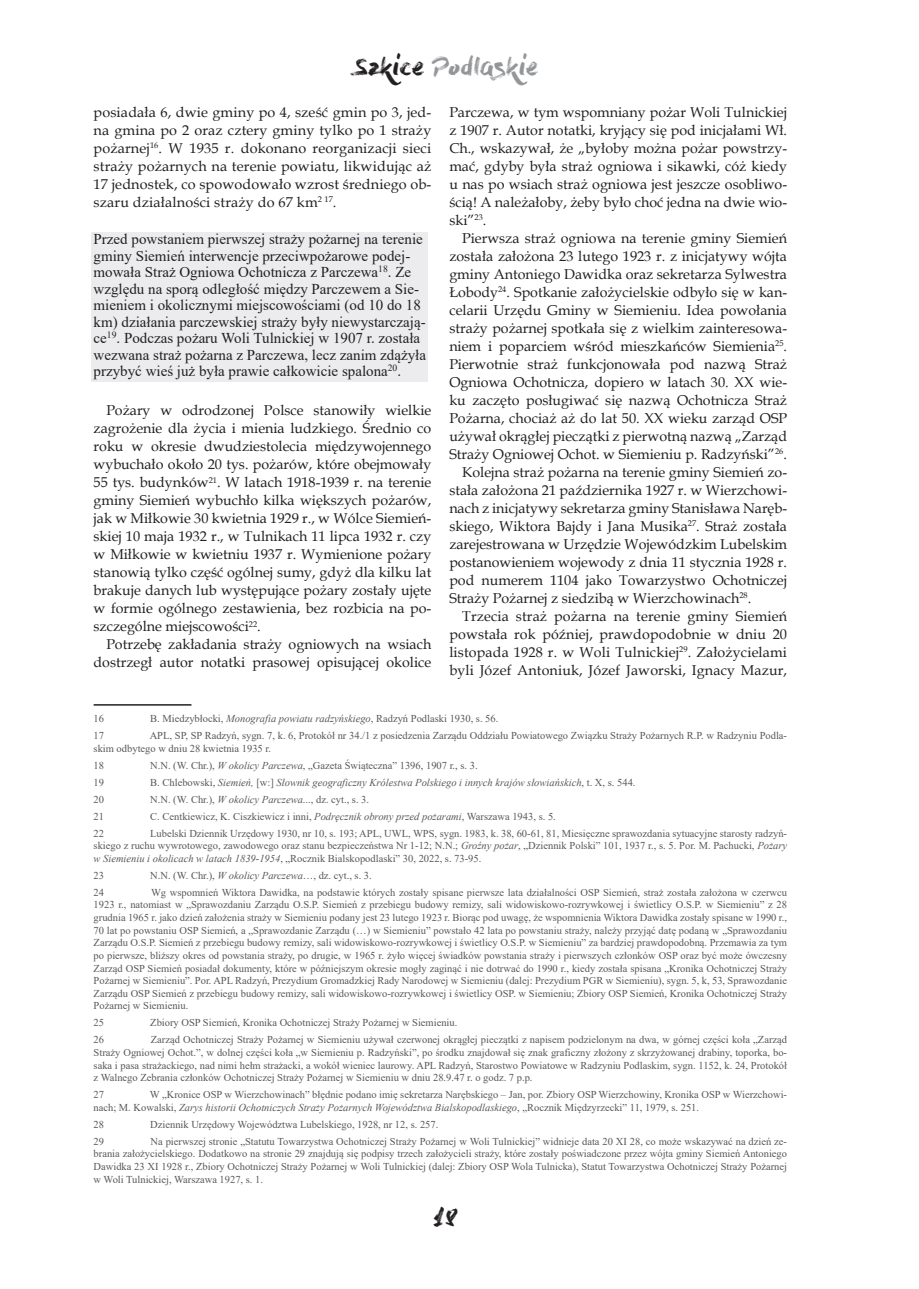
<style>
.page{position:relative;width:919px;height:1289px;background:#fff}
.page>*{position:absolute;margin:0;border:0;box-sizing:border-box;transform-origin:0 0}
.t1{font:25.5px "Dry Brush";letter-spacing:-.015em;color:#939598}
.t2{font:22.5px "Dry Brush";color:#231f20}
.podkreślenie_SZKICE{font:15px/16.5px "Times New Roman";color:#231f20}
.Normalny{font:14.25px/18px "Book Antiqua";color:#231f20;text-align:justify}
.Przypis_dolny{font:10.5px/12.6px "Times New Roman";color:#57585a;text-align:justify}
.Przypis_dolny-2{font:italic 10.5px "Times New Roman";color:#57585a}
.s1{color:#231f20}
.s2{font-style:italic}
.s3{font-style:normal}
</style>
<div class="page">
<div style="left:91px;top:232px;width:337px;height:150px;background:#ececee"></div>
<hr style="left:94px;top:704px;width:97px;height:1px;background:#231f20">
<h1 class="t1" style="left:355px;top:51px;width:185px"><span class="s1">Szkice</span> Podlaskie</h1>
<p class="Normalny" style="left:94px;top:102px;width:339px">posiadała 6, dwie gminy po 4, sześć gmin po 3, jed&shy;na gmina po 2 oraz cztery gminy tylko po 1 straży pożarnej<sup>16</sup>. W 1935 r. dokonano reorganizacji sieci straży pożarnych na terenie powiatu, likwidując aż 17 jednostek, co spowodowało wzrost średniego ob&shy;szaru działalności straży do 67 km<sup>2</sup> <sup>17</sup>.</p>
<p class="podkreślenie_SZKICE" style="left:94px;top:230px;width:334px">Przed powstaniem pierwszej straży pożarnej na terenie gminy Siemień interwencje przeciwpożarowe podej&shy;mowała Straż Ogniowa Ochotnicza z Parczewa<sup>18</sup>. Ze względu na sporą odległość między Parczewem a Sie&shy;mieniem i okolicznymi miejscowościami (od 10 do 18 km) działania parczewskiej straży były niewystarczają&shy;ce<sup>19</sup>. Podczas pożaru Woli Tulnickiej w 1907 r. została wezwana straż pożarna z Parczewa, lecz zanim zdążyła przybyć wieś już była prawie całkowicie spalona<sup>20</sup>.</p>
<p class="Normalny" style="left:94px;top:401px;width:339px;text-indent:13px">Pożary w odrodzonej Polsce stanowiły wielkie zagrożenie dla życia i mienia ludzkiego. Średnio co roku w okresie dwudziestolecia międzywojennego wybuchało około 20 tys. pożarów, które obejmowały 55 tys. budynków<sup>21</sup>. W latach 1918-1939 r. na terenie gminy Siemień wybuchło kilka większych pożarów, jak w Miłkowie 30 kwietnia 1929 r., w Wólce Siemień&shy;skiej 10 maja 1932 r., w Tulnikach 11 lipca 1932 r. czy w Miłkowie w kwietniu 1937 r. Wymienione pożary stanowią tylko część ogólnej sumy, gdyż dla kilku lat brakuje danych lub występujące pożary zostały ujęte w formie ogólnego zestawienia, bez rozbicia na po&shy;szczególne miejscowości<sup>22</sup>.</p>
<p class="Normalny" style="left:94px;top:635px;width:339px;text-align:right">Potrzebę zakładania straży ogniowych na wsiach dostrzegł autor notatki prasowej opisującej okolice</p>
<p class="Normalny" style="left:449px;top:102px;width:339px">Parczewa, w tym wspomniany pożar Woli Tulnickiej z 1907 r. Autor notatki, kryjący się pod inicjałami Wł.<br>Ch., wskazywał, że „byłoby można pożar powstrzy&shy;mać, gdyby była straż ogniowa i sikawki, cóż kiedy u nas po wsiach straż ogniowa jest jeszcze osobliwo&shy;ścią! A należałoby, żeby było choć jedna na dwie wio&shy;ski”<sup>23</sup>.</p>
<p class="Normalny" style="left:449px;top:228px;width:339px;text-indent:13px">Pierwsza straż ogniowa na terenie gminy Siemień została założona 23 lutego 1923 r. z inicjatywy wójta gminy Antoniego Dawidka oraz sekretarza Sylwestra Łobody<sup>24</sup>. Spotkanie założycielskie odbyło się w kan&shy;celarii Urzędu Gminy w Siemieniu. Idea powołania straży pożarnej spotkała się z wielkim zainteresowa&shy;niem i poparciem wśród mieszkańców Siemienia<sup>25</sup>.<br>Pierwotnie straż funkcjonowała pod nazwą Straż Ogniowa Ochotnicza, dopiero w latach 30. XX wie&shy;ku zaczęto posługiwać się nazwą Ochotnicza Straż Pożarna, chociaż aż do lat 50. XX wieku zarząd OSP używał okrągłej pieczątki z pierwotną nazwą „Zarząd Straży Ogniowej Ochot. w Siemieniu p. Radzyński”<sup>26</sup>.</p>
<p class="Normalny" style="left:449px;top:462px;width:339px;text-indent:13px">Kolejna straż pożarna na terenie gminy Siemień zo&shy;stała założona 21 października 1927 r. w Wierzchowi&shy;nach z inicjatywy sekretarza gminy Stanisława Naręb&shy;skiego, Wiktora Bajdy i Jana Musika<sup>27</sup>. Straż została zarejestrowana w Urzędzie Wojewódzkim Lubelskim postanowieniem wojewody z dnia 11 stycznia 1928 r. pod numerem 1104 jako Towarzystwo Ochotniczej Straży Pożarnej z siedzibą w Wierzchowinach<sup>28</sup>.</p>
<p class="Normalny" style="left:449px;top:606px;width:339px;text-indent:13px">Trzecia straż pożarna na terenie gminy Siemień powstała rok później, prawdopodobnie w dniu 20 listopada 1928 r. w Woli Tulnickiej<sup>29</sup>. Założycielami byli Józef Antoniuk, Józef Jaworski, Ignacy Mazur,</p>
<p class="Przypis_dolny" style="left:94px;top:711px;width:12px">16</p>
<p class="Przypis_dolny" style="left:150px;top:711px;width:349px">B. Miedzybłocki, <span class="s2">Monografia powiatu radzyńskiego</span>, Radzyń Podlaski 1930, s. 56.</p>
<p class="Przypis_dolny" style="left:94px;top:728px;width:12px">17</p>
<p class="Przypis_dolny" style="left:94px;top:728px;width:695px;text-indent:56px">APL, SP, SP Radzyń, sygn. 7, k. 6, Protokół nr 34./1 z posiedzenia Zarządu Oddziału Powiatowego Związku Straży Pożarnych R.P. w Radzyniu Podla&shy;skim odbytego w dniu 28 kwietnia 1935 r.</p>
<p class="Przypis_dolny" style="left:94px;top:758px;width:12px">18</p>
<p class="Przypis_dolny" style="left:150px;top:758px;width:329px">N.N. (W. Chr.), <span class="s2">W okolicy Parczewa</span>, „Gazeta Świąteczna” 1396, 1907 r., s. 3.</p>
<p class="Przypis_dolny" style="left:94px;top:775px;width:12px">19</p>
<p class="Przypis_dolny-2" style="left:150px;top:774px;width:486px"><span class="s3">B. Chlebowski,</span> Siemień, <span class="s3">[w:]</span> Słownik geograficzny Królestwa Polskiego i innych krajów słowiańskich<span class="s3">, t. X, s. 544.</span></p>
<p class="Przypis_dolny" style="left:94px;top:792px;width:12px">20</p>
<p class="Przypis_dolny" style="left:150px;top:792px;width:220px">N.N. (W. Chr.), <span class="s2">W okolicy Parczewa</span>..., dz. cyt., s. 3.</p>
<p class="Przypis_dolny" style="left:94px;top:809px;width:12px">21</p>
<p class="Przypis_dolny" style="left:150px;top:809px;width:407px">C. Centkiewicz, K. Ciszkiewicz i inni, <span class="s2">Podręcznik obrony przed pożarami</span>, Warszawa 1943, s. 5.</p>
<p class="Przypis_dolny" style="left:94px;top:826px;width:12px">22</p>
<p class="Przypis_dolny" style="left:94px;top:826px;width:695px;text-indent:56px">Lubelski Dziennik Urzędowy 1930, nr 10, s. 193; APL, UWL, WPS, sygn. 1983, k. 38, 60-61, 81, Miesięczne sprawozdania sytuacyjne starosty radzyń&shy;skiego z ruchu wywrotowego, zawodowego oraz stanu bezpieczeństwa Nr 1-12; N.N.; <span class="s2">Groźny pożar</span>, „Dziennik Polski” 101, 1937 r., s. 5. Por. M. Pachucki, <span class="s2">Pożary w Siemieniu i okolicach w latach 1839-1954</span>, „Rocznik Bialskopodlaski” 30, 2022, s. 73-95.</p>
<p class="Przypis_dolny" style="left:94px;top:868px;width:12px">23</p>
<p class="Przypis_dolny" style="left:150px;top:868px;width:223px">N.N. (W. Chr.), <span class="s2">W okolicy Parczewa</span>…, dz. cyt., s. 3.</p>
<p class="Przypis_dolny" style="left:94px;top:885px;width:12px">24</p>
<p class="Przypis_dolny" style="left:94px;top:885px;width:695px;text-indent:57px">Wg wspomnień Wiktora Dawidka, na podstawie których zostały spisane pierwsze lata działalności OSP Siemień, straż została założona w czerwcu 1923 r., natomiast w „Sprawozdaniu Zarządu O.S.P. Siemień z przebiegu budowy remizy, sali widowiskowo-rozrywkowej i świetlicy O.S.P. w Siemieniu” z 28 grudnia 1965 r. jako dzień założenia straży w Siemieniu podany jest 23 lutego 1923 r. Biorąc pod uwagę, że wspomnienia Wiktora Dawidka zostały spisane w 1990 r., 70 lat po powstaniu OSP Siemień, a „Sprawozdanie Zarządu (…) w Siemieniu” powstało 42 lata po powstaniu straży, należy przyjąć datę podaną w „Sprawozdaniu Zarządu O.S.P. Siemień z przebiegu budowy remizy, sali widowiskowo-rozrywkowej i świetlicy O.S.P. w Siemieniu” za bardziej prawdopodobną. Przemawia za tym po pierwsze, bliższy okres od powstania straży, po drugie, w 1965 r. żyło więcej świadków powstania straży i pierwszych członków OSP oraz być może ówczesny Zarząd OSP Siemień posiadał dokumenty, które w późniejszym okresie mogły zaginąć i nie dotrwać do 1990 r., kiedy została spisana „Kronika Ochotniczej Straży Pożarnej w Siemieniu”. Por. APL Radzyń, Prezydium Gromadzkiej Rady Narodowej w Siemieniu (dalej: Prezydium PGR w Siemieniu), sygn. 5, k, 53, Sprawozdanie Zarządu OSP Siemień z przebiegu budowy remizy, sali widowiskowo-rozrywkowej i świetlicy OSP. w Siemieniu; Zbiory OSP Siemień, Kronika Ochotniczej Straży Pożarnej w Siemieniu.</p>
<p class="Przypis_dolny" style="left:94px;top:1016px;width:12px">25</p>
<p class="Przypis_dolny" style="left:150px;top:1016px;width:308px">Zbiory OSP Siemień, Kronika Ochotniczej Straży Pożarnej w Siemieniu.</p>
<p class="Przypis_dolny" style="left:94px;top:1033px;width:12px">26</p>
<p class="Przypis_dolny" style="left:94px;top:1033px;width:695px;text-indent:57px">Zarząd Ochotniczej Straży Pożarnej w Siemieniu używał czerwonej okrągłej pieczątki z napisem podzielonym na dwa, w górnej części koła „Zarząd Straży Ogniowej Ochot.”, w dolnej części koła „w Siemieniu p. Radzyński”, po środku znajdował się znak graficzny złożony z skrzyżowanej drabiny, toporka, bo&shy;saka i pasa strażackiego, nad nimi hełm strażacki, a wokół wieniec laurowy. APL Radzyń, Starostwo Powiatowe w Radzyniu Podlaskim, sygn. 1152, k. 24, Protokół z Walnego Zebrania członków Ochotniczej Straży Pożarnej w Siemieniu w dniu 28.9.47 r. o godz. 7 p.p.</p>
<p class="Przypis_dolny" style="left:94px;top:1087px;width:12px">27</p>
<p class="Przypis_dolny" style="left:94px;top:1087px;width:695px;text-indent:56px">W „Kronice OSP w Wierzchowinach” błędnie podano imię sekretarza Narębskiego – Jan, por. Zbiory OSP Wierzchowiny, Kronika OSP w Wierzchowi&shy;nach; M. Kowalski, <span class="s2">Zarys historii Ochotniczych Straży Pożarnych Województwa Bialskopodlaskiego</span>, „Rocznik Międzyrzecki” 11, 1979, s. 251.</p>
<p class="Przypis_dolny" style="left:94px;top:1117px;width:12px">28</p>
<p class="Przypis_dolny" style="left:150px;top:1117px;width:289px">Dziennik Urzędowy Województwa Lubelskiego, 1928, nr 12, s. 257.</p>
<p class="Przypis_dolny" style="left:94px;top:1134px;width:12px">29</p>
<p class="Przypis_dolny" style="left:94px;top:1134px;width:695px;text-indent:57px">Na pierwszej stronie „Statutu Towarzystwa Ochotniczej Straży Pożarnej w Woli Tulnickiej” widnieje data 20 XI 28, co może wskazywać na dzień ze&shy;brania założycielskiego. Dodatkowo na stronie 29 znajdują się podpisy trzech założycieli straży, które zostały poświadczone przez wójta gminy Siemień Antoniego Dawidka 23 XI 1928 r., Zbiory Ochotniczej Straży Pożarnej w Woli Tulnickiej (dalej: Zbiory OSP Wola Tulnicka), Statut Towarzystwa Ochotniczej Straży Pożarnej w Woli Tulnickiej, Warszawa 1927, s. 1.</p>
<h2 class="t2" style="left:433px;top:1204px;width:28px">18</h2>
</div>
